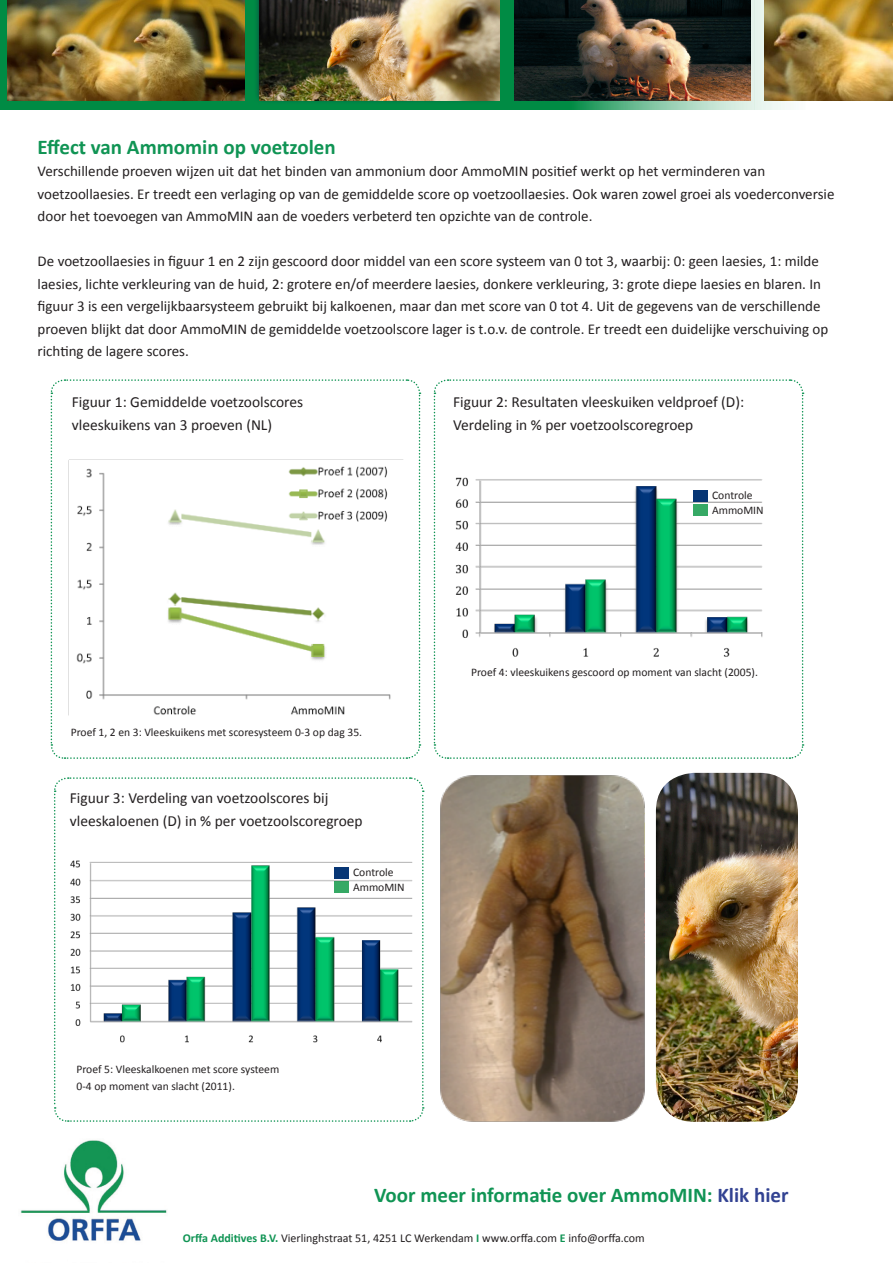
<style>
.page{position:relative;width:893px;height:1263px;background:#fff}
.page>*{position:absolute;margin:0;border:0;box-sizing:border-box;transform-origin:0 0}
.t1{font:700 21px "Calibri";color:#109454}
.t2{font:15.45px/23.2px "Calibri";color:#231f20}
.t3{font:15px/22.5px "Calibri";color:#231f20}
.t4{font:12px "Calibri";color:#231f20}
.t5{font:11.55px/17px "Calibri";color:#231f20}
.s1{color:#324292}
.s2{font-weight:700;color:#109454}
</style>
<div class="page">
<img style="left:20px;top:1140px;width:147px;height:101px">
<img style="left:0;top:0;width:893px;height:110px">
<img style="left:8px;top:0;width:236px;height:100px">
<img style="left:259px;top:0;width:241px;height:100px">
<img style="left:656px;top:773px;width:142px;height:349px">
<img style="left:514px;top:0;width:236px;height:100px">
<img style="left:765px;top:0;width:128px;height:100px">
<svg style="left:50px;top:379px;width:371px;height:380px"></svg>
<svg style="left:433px;top:379px;width:371px;height:380px"></svg>
<svg style="left:54px;top:777px;width:370px;height:345px"></svg>
<img style="left:68px;top:459px;width:336px;height:256px">
<img style="left:440px;top:775px;width:205px;height:347px">
<img style="left:447px;top:466px;width:327px;height:201px">
<div style="left:693px;top:490px;width:15px;height:11px;background:#073675"></div>
<div style="left:693px;top:504px;width:15px;height:11px;background:#36a965"></div>
<img style="left:59px;top:851px;width:364px;height:204px">
<p class="t1" style="left:38px;top:134px;width:300px">Effect van Ammomin op voetzolen</p>
<p class="t3" style="left:38px;top:160px;width:798px">Verschillende proeven wijzen uit dat het binden van ammonium door AmmoMIN positief werkt op het verminderen van voetzoollaesies. Er treedt een verlaging op van de gemiddelde score op voetzoollaesies. Ook waren zowel groei als voederconversie door het toevoegen van AmmoMIN aan de voeders verbeterd ten opzichte van de controle.</p>
<p class="t3" style="left:38px;top:250px;width:792px">De voetzoollaesies in figuur 1 en 2 zijn gescoord door middel van een score systeem van 0 tot 3, waarbij: 0: geen laesies, 1: milde laesies, lichte verkleuring van de huid, 2: grotere en/of meerdere laesies, donkere verkleuring, 3: grote diepe laesies en blaren. In figuur 3 is een vergelijkbaarsysteem gebruikt bij kalkoenen, maar dan met score van 0 tot 4. Uit de gegevens van de verschillende proeven blijkt dat door AmmoMIN de gemiddelde voetzoolscore lager is t.o.v. de controle. Er treedt een duidelijke verschuiving op richting de lagere scores.</p>
<p class="t2" style="left:72px;top:389px;width:233px">Figuur 1: Gemiddelde voetzoolscores vleeskuikens van 3 proeven (NL)</p>
<p class="t2" style="left:453px;top:389px;width:293px">Figuur 2: Resultaten vleeskuiken veldproef (D):</p>
<p class="t2" style="left:453px;top:413px;width:242px">Verdeling in % per voetzoolscoregroep</p>
<p class="t5" style="left:712px;top:486px;width:42px">Controle</p>
<p class="t5" style="left:712px;top:501px;width:53px">AmmoMIN</p>
<p class="t5" style="left:71px;top:724px;width:293px">Proef 1, 2 en 3: Vleeskuikens met scoresysteem 0-3 op dag 35.</p>
<p class="t2" style="left:70px;top:786px;width:294px">Figuur 3: Verdeling van voetzoolscores bij vleeskaloenen (D) in % per voetzoolscoregroep</p>
<p class="t5" style="left:353px;top:863px;width:42px">Controle</p>
<p class="t5" style="left:353px;top:878px;width:53px">AmmoMIN</p>
<p class="t5" style="left:471px;top:663px;width:288px">Proef 4: vleeskuikens gescoord op moment van slacht (2005).</p>
<p class="t5" style="left:76px;top:1060px;width:204px">Proef 5: Vleeskalkoenen met score systeem<br>0-4 op moment van slacht (2011).</p>
<p class="t1" style="left:374px;top:1181px;width:416px">Voor meer informatie over AmmoMIN: <span class="s1">Klik hier</span></p>
<p class="t4" style="left:183px;top:1230px;width:464px"><span class="s2">Orffa Additives B.V.</span> Vierlinghstraat 51, 4251 LC Werkendam <span class="s2">I</span> www.orffa.com <span class="s2">E</span> info@orffa.com</p>
</div>
